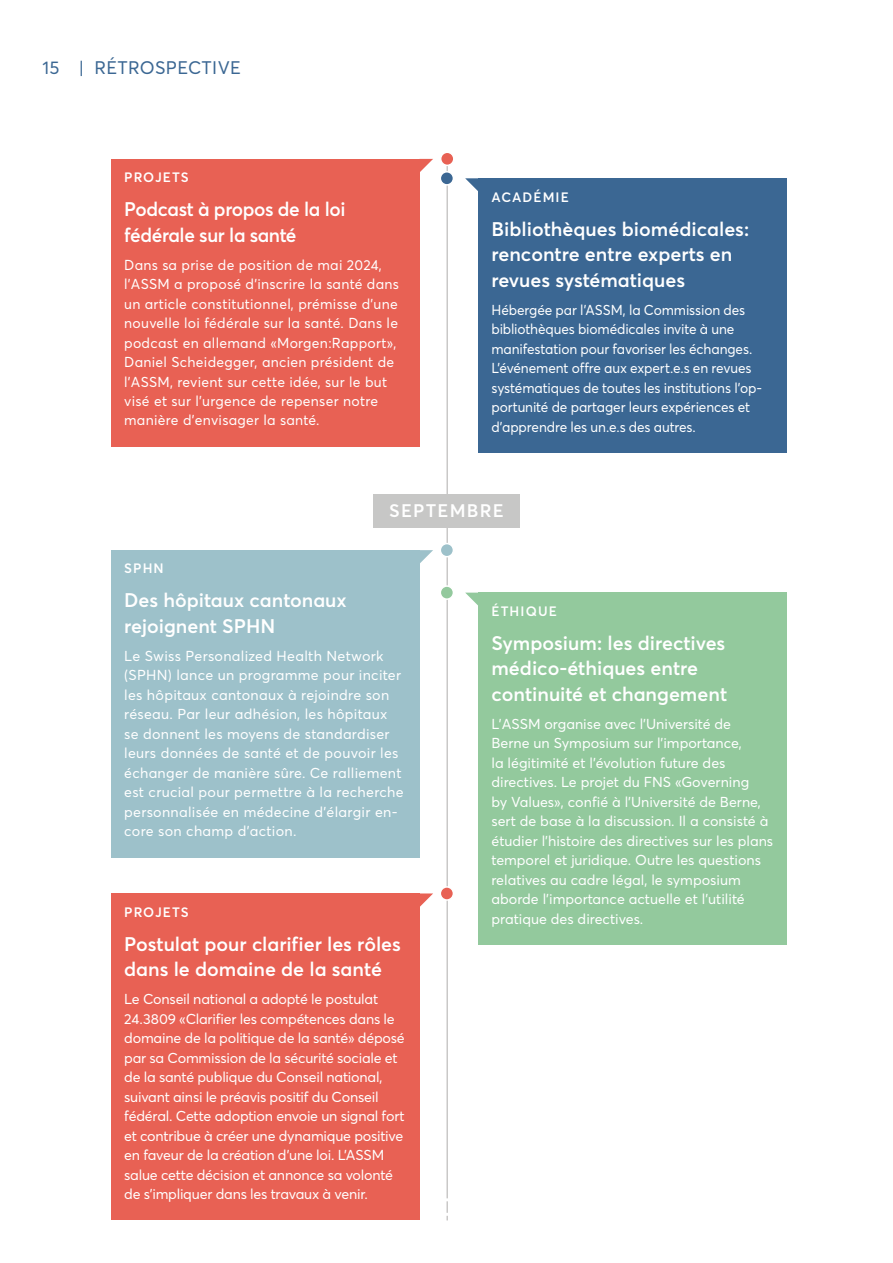
<style>
.page{position:relative;width:893px;height:1263px;background:#fff}
.page>*{position:absolute;margin:0;border:0;box-sizing:border-box;transform-origin:0 0}
.t1{font:600 19.5px/25.5px "Averta Std";color:#fff}
.t2{font:600 19.5px/25.5px "Averta Std";letter-spacing:-.02em;color:#fff}
.t3{font:18px "Averta Std";letter-spacing:.02em;color:#3b6793}
.t4{font:600 18px "Averta Std";letter-spacing:.07em;color:#fff}
.t5{font:14.25px/19.5px "Averta Std";color:#fff}
.t6{font:14.25px/19.5px "Averta Std";letter-spacing:.02em;color:#fff}
.t7{font:14.25px/19.5px "Averta Std";color:#fff;scale:.96 1}
.t8{font:600 13.5px "Averta Std";letter-spacing:.08em;color:#fff}
</style>
<div class="page">
<hr style="left:446px;top:156px;width:2px;height:1042px;background:#4b4744">
<svg style="left:446px;top:1201px;width:2px;height:19px"></svg>
<div style="left:440px;top:172px;width:13px;height:13px;background:#3b6793;border-radius:50%"></div>
<div style="left:440px;top:171px;width:14px;height:15px;border:2px solid #fff;border-radius:50%"></div>
<div style="left:479px;top:178px;width:308px;height:275px;background:#3b6793"></div>
<svg style="left:465px;top:178px;width:14px;height:20px"></svg>
<div style="left:440px;top:586px;width:13px;height:13px;background:#93c99d;border-radius:50%"></div>
<div style="left:440px;top:585px;width:14px;height:15px;border:2px solid #fff;border-radius:50%"></div>
<div style="left:479px;top:593px;width:308px;height:352px;background:#93c99d"></div>
<svg style="left:465px;top:593px;width:14px;height:19px"></svg>
<div style="left:373px;top:495px;width:147px;height:33px;background:#c7c7c6"></div>
<svg style="left:419px;top:159px;width:14px;height:19px"></svg>
<div style="left:111px;top:159px;width:308px;height:288px;background:#e86154"></div>
<div style="left:441px;top:152px;width:13px;height:13px;background:#e86154;border-radius:50%"></div>
<div style="left:440px;top:152px;width:15px;height:14px;border:2px solid #fff;border-radius:50%"></div>
<div style="left:111px;top:550px;width:308px;height:308px;background:#9dc1ca"></div>
<svg style="left:419px;top:550px;width:14px;height:20px"></svg>
<div style="left:440px;top:544px;width:13px;height:13px;background:#9dc1ca;border-radius:50%"></div>
<div style="left:440px;top:543px;width:14px;height:14px;border:2px solid #fff;border-radius:50%"></div>
<div style="left:111px;top:893px;width:308px;height:327px;background:#e86154"></div>
<svg style="left:419px;top:893px;width:14px;height:20px"></svg>
<div style="left:440px;top:887px;width:13px;height:13px;background:#e86154;border-radius:50%"></div>
<div style="left:440px;top:886px;width:14px;height:15px;border:2px solid #fff;border-radius:50%"></div>
<p class="t3" style="left:43px;top:56px;width:200px">15 | RÉTROSPECTIVE</p>
<p class="t8" style="left:124px;top:169px;width:66px">PROJETS</p>
<h1 class="t2" style="left:124px;top:196px;width:223px">Podcast à propos de la loi fédérale sur la santé</h1>
<p class="t6" style="left:124px;top:255px;width:276px">Dans sa prise de position de mai 2024, l’ASSM a proposé d’inscrire la santé dans un article constitutionnel, prémisse d’une nouvelle loi fédérale sur la santé. Dans le podcast en allemand «Morgen:Rapport», Daniel Scheidegger, ancien président de l’ASSM, revient sur cette idée, sur le but visé et sur l’urgence de repenser notre manière d’envisager la santé.</p>
<p class="t8" style="left:491px;top:188px;width:79px">ACADÉMIE</p>
<h1 class="t1" style="left:491px;top:216px;width:259px">Bibliothèques biomédicales: rencontre entre experts en revues systématiques</h1>
<p class="t7" style="left:491px;top:300px;width:283px">Hébergée par l’ASSM, la Commission des bibliothèques biomédicales invite à une manifestation pour favoriser les échanges.<br>L’événement offre aux expert.e.s en revues systématiques de toutes les institutions l’op&shy;portunité de partager leurs expériences et d’apprendre les un.e.s des autres.</p>
<p class="t4" style="left:389px;top:500px;width:116px">SEPTEMBRE</p>
<p class="t8" style="left:124px;top:560px;width:41px">SPHN</p>
<h1 class="t1" style="left:124px;top:587px;width:224px">Des hôpitaux cantonaux rejoignent SPHN</h1>
<p class="t6" style="left:124px;top:646px;width:281px">Le Swiss Personalized Health Network (SPHN) lance un programme pour inciter les hôpitaux cantonaux à rejoindre son réseau. Par leur adhésion, les hôpitaux se donnent les moyens de standardiser leurs données de santé et de pouvoir les échanger de manière sûre. Ce ralliement est crucial pour permettre à la recherche personnalisée en médecine d’élargir en&shy;core son champ d’action.</p>
<p class="t8" style="left:124px;top:903px;width:66px">PROJETS</p>
<h1 class="t1" style="left:124px;top:931px;width:278px">Postulat pour clarifier les rôles dans le domaine de la santé</h1>
<p class="t5" style="left:124px;top:989px;width:282px">Le Conseil national a adopté le postulat 24.3809 «Clarifier les compétences dans le domaine de la politique de la santé» déposé par sa Commission de la sécurité sociale et de la santé publique du Conseil national, suivant ainsi le préavis positif du Conseil fédéral. Cette adoption envoie un signal fort et contribue à créer une dynamique positive en faveur de la création d’une loi. L’ASSM salue cette décision et annonce sa volonté de s’impliquer dans les travaux à venir.</p>
<p class="t8" style="left:491px;top:602px;width:67px">ÉTHIQUE</p>
<h1 class="t1" style="left:491px;top:630px;width:237px">Symposium: les directives médico-éthiques entre continuité et changement</h1>
<p class="t5" style="left:491px;top:714px;width:283px">L’ASSM organise avec l’Université de<br>Berne un Symposium sur l’importance,<br>la légitimité et l’évolution future des directives. Le projet du FNS «Governing<br>by Values», confié à l’Université de Berne, sert de base à la discussion. Il a consisté à étudier l’histoire des directives sur les plans temporel et juridique. Outre les questions relatives au cadre légal, le symposium aborde l'importance actuelle et l'utilité pratique des directives.</p>
</div>
